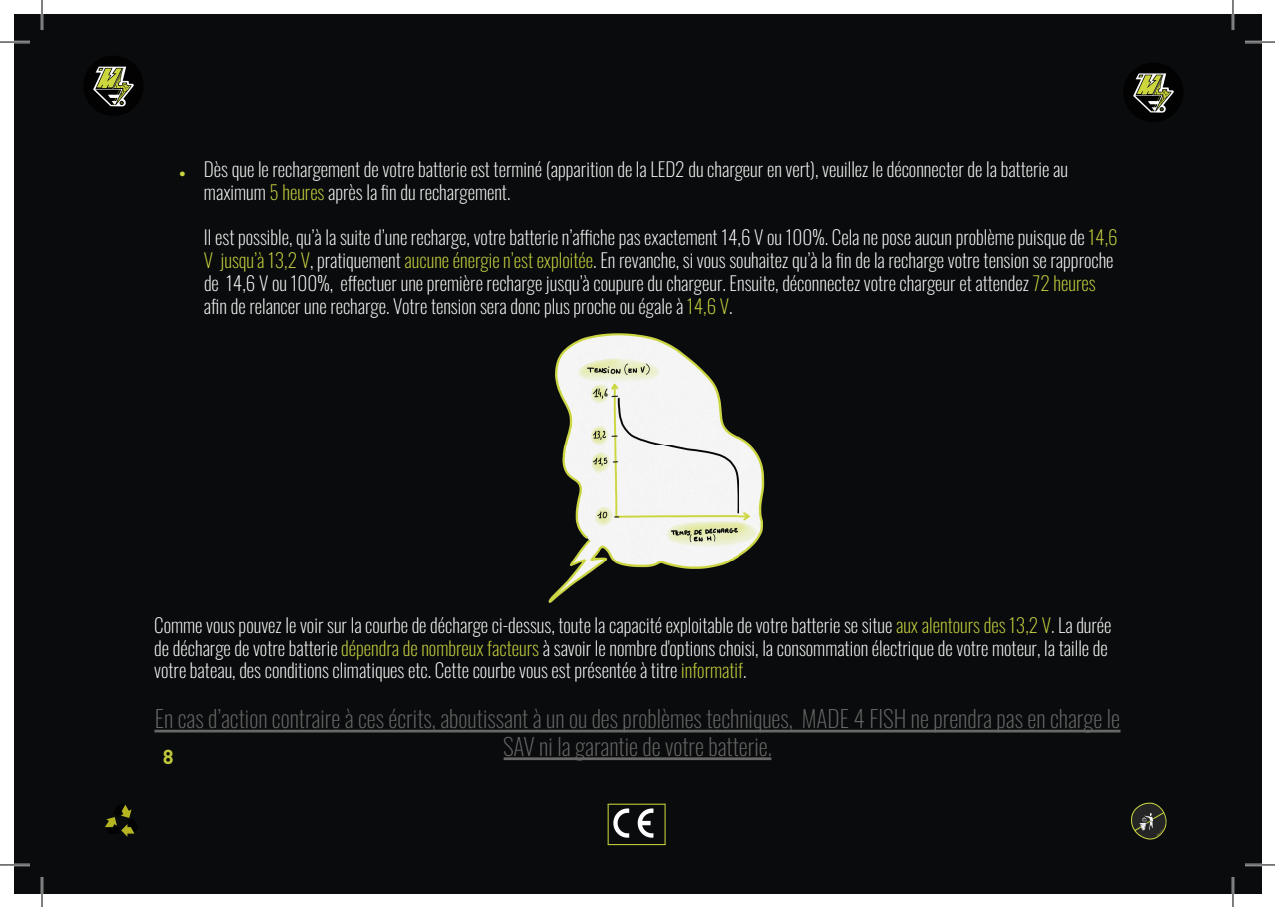
<style>
.page{position:relative;width:1275px;height:907px;background:#fff}
.page>*{position:absolute;margin:0;border:0;box-sizing:border-box;transform-origin:0 0}
.t1{font:200 23.4px/28px "Oswald";color:#676767;text-align:center}
.t2{font:700 20px "DIN Pro";color:#c1ca3c}
.t3{font:200 19.4px/22.8px "Oswald";color:#fff}
.s1{font-family:"Arial";font-weight:400;font-size:11px;color:#ccd73f}
.s2{color:#ccd73f}
</style>
<div class="page">
<div style="left:14px;top:14px;width:1247px;height:878px;background:#0a0b0c"></div>
<img style="left:1131px;top:802px;width:36px;height:38px">
<img style="left:608px;top:804px;width:56px;height:39px">
<hr style="left:607px;top:803px;width:58px;height:1px;background:#cdd73d">
<hr style="left:664px;top:803px;width:1px;height:41px;background:#cdd73d">
<hr style="left:608px;top:843px;width:57px;height:1px;background:#cdd73d">
<hr style="left:607px;top:803px;width:1px;height:41px;background:#cdd73d">
<img style="left:548px;top:333px;width:217px;height:270px">
<hr style="left:154px;top:729px;width:966px;height:3px;background:#676767">
<hr style="left:503px;top:757px;width:268px;height:2px;background:#676767">
<img style="left:1133px;top:73px;width:41px;height:40px">
<img style="left:93px;top:66px;width:41px;height:41px">
<img style="left:105px;top:804px;width:30px;height:33px">
<hr style="left:0;top:41px;width:30px;height:2px;background:#fff">
<hr style="left:1245px;top:41px;width:30px;height:2px;background:#fff">
<hr style="left:0;top:863px;width:30px;height:2px;background:#fff">
<hr style="left:1245px;top:863px;width:30px;height:2px;background:#fff">
<hr style="left:41px;top:0;width:2px;height:30px;background:#fff">
<hr style="left:41px;top:876px;width:2px;height:30px;background:#fff">
<hr style="left:1231px;top:0;width:3px;height:30px;background:#fff">
<hr style="left:1231px;top:876px;width:3px;height:30px;background:#fff">
<hr style="left:0;top:42px;width:30px;height:1px;background:#000">
<hr style="left:1245px;top:42px;width:30px;height:1px;background:#000">
<hr style="left:0;top:864px;width:30px;height:1px;background:#000">
<hr style="left:1245px;top:864px;width:30px;height:1px;background:#000">
<hr style="left:42px;top:0;width:1px;height:30px;background:#000">
<hr style="left:42px;top:876px;width:1px;height:30px;background:#000">
<hr style="left:1232px;top:0;width:1px;height:30px;background:#000">
<hr style="left:1232px;top:876px;width:1px;height:30px;background:#000">
<p class="t3" style="left:204px;top:156px;width:865px;text-indent:-25px"><span class="s1">●</span> Dès que le rechargement de votre batterie est terminé (apparition de la LED2 du chargeur en vert), veuillez le déconnecter de la batterie au maximum <span class="s2">5 heures</span> après la fin du rechargement.</p>
<p class="t3" style="left:204px;top:224px;width:915px">Il est possible, qu’à la suite d’une recharge, votre batterie n’affiche pas exactement 14,6 V ou 100%. Cela ne pose aucun problème puisque de <span class="s2">14,6<br>V jusqu’à 13,2 V</span>, pratiquement <span class="s2">aucune énergie n’est exploitée</span>. En revanche, si vous souhaitez qu’à la fin de la recharge votre tension se rapproche de 14,6 V ou 100%, effectuer une première recharge jusqu’à coupure du chargeur. Ensuite, déconnectez votre chargeur et attendez <span class="s2">72 heures </span>afin de relancer une recharge. Votre tension sera donc plus proche ou égale à <span class="s2">14,6 V</span>.</p>
<p class="t3" style="left:154px;top:611px;width:959px">Comme vous pouvez le voir sur la courbe de décharge ci-dessus, toute la capacité exploitable de votre batterie se situe <span class="s2">aux alentours des 13,2 V</span>. La durée de décharge de votre batterie <span class="s2">dépendra de nombreux facteurs</span> à savoir le nombre d'options choisi, la consommation électrique de votre moteur, la taille de votre bateau, des conditions climatiques etc. Cette courbe vous est présentée à titre <span class="s2">informatif</span>.</p>
<p class="t1" style="left:155px;top:701px;width:966px">En cas d’action contraire à ces écrits, aboutissant à un ou des problèmes techniques, MADE 4 FISH ne prendra pas en charge le<br>SAV ni la garantie de votre batterie.</p>
<p class="t2" style="left:163px;top:739px;width:12px">8</p>
</div>
